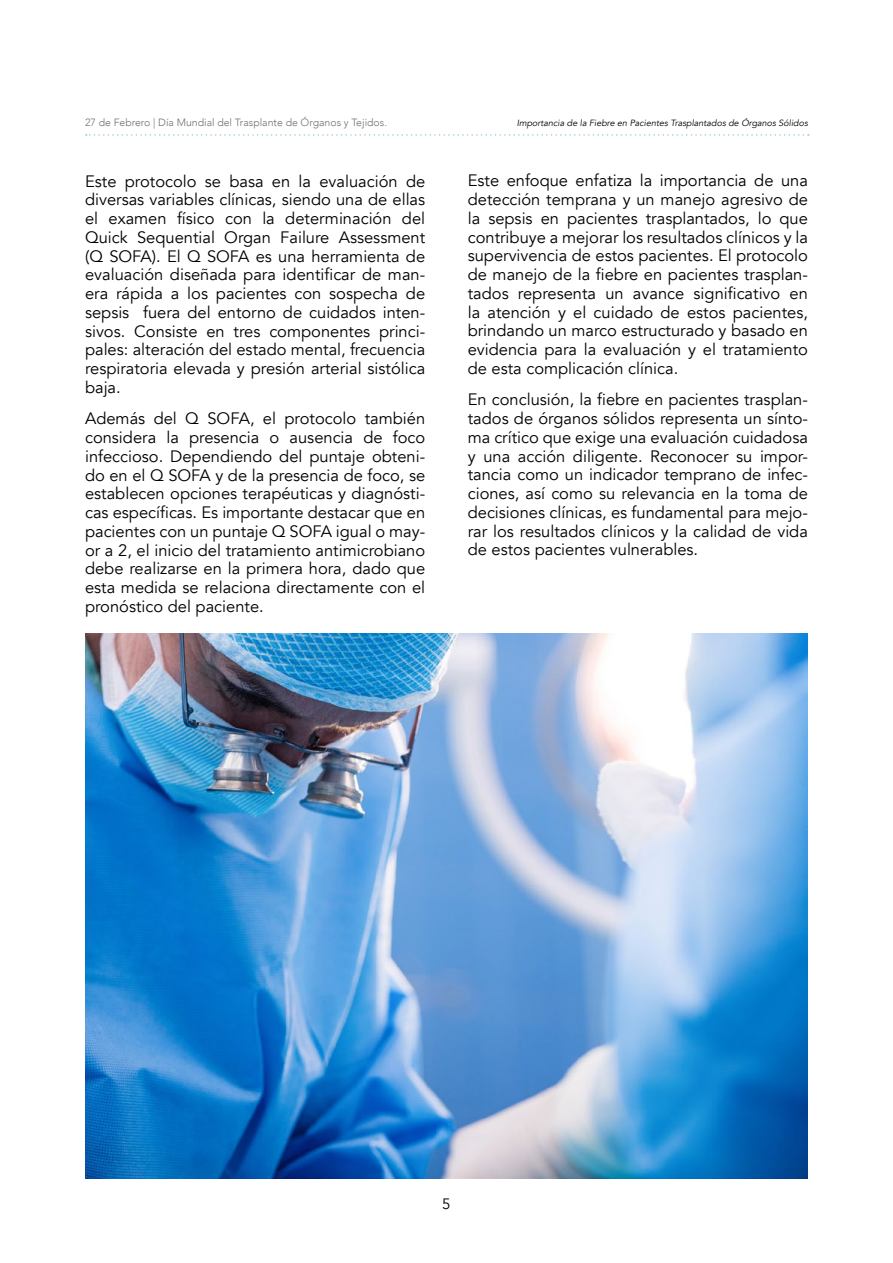
<style>
.page{position:relative;width:893px;height:1263px;background:#fff}
.page>*{position:absolute;margin:0;border:0;box-sizing:border-box;transform-origin:0 0}
.t1{font:16.5px/18.8px "Avenir";color:#000;text-align:justify}
.t2{font:15px "Avenir";color:#000}
.t3{font:300 10.5px "Avenir";color:#706f6f}
.t4{font:italic 9px "Avenir";color:#000}
</style>
<div class="page">
<svg style="left:86px;top:134px;width:723px;height:2px"></svg>
<img style="left:85px;top:634px;width:723px;height:544px">
<p class="t3" style="left:85px;top:117px;width:303px">27 de Febrero | Día Mundial del Trasplante de Órganos y Tejidos.</p>
<p class="t4" style="left:517px;top:117px;width:293px">Importancia de la Fiebre en Pacientes Trasplantados de Órganos Sólidos</p>
<p class="t1" style="left:85px;top:172px;width:342px">Este protocolo se basa en la evaluación de diversas variables clínicas, siendo una de ellas el examen físico con la determinación del Quick Sequential Organ Failure Assessment (Q SOFA). El Q SOFA es una herramienta de evaluación diseñada para identificar de man&shy;era rápida a los pacientes con sospecha de sepsis fuera del entorno de cuidados inten&shy;sivos. Consiste en tres componentes princi&shy;pales: alteración del estado mental, frecuencia respiratoria elevada y presión arterial sistólica baja.</p>
<p class="t1" style="left:85px;top:410px;width:342px">Además del Q SOFA, el protocolo también considera la presencia o ausencia de foco infeccioso. Dependiendo del puntaje obteni&shy;do en el Q SOFA y de la presencia de foco, se establecen opciones terapéuticas y diagnósti&shy;cas específicas. Es importante destacar que en pacientes con un puntaje Q SOFA igual o may&shy;or a 2, el inicio del tratamiento antimicrobiano debe realizarse en la primera hora, dado que esta medida se relaciona directamente con el pronóstico del paciente.</p>
<p class="t1" style="left:468px;top:172px;width:342px">Este enfoque enfatiza la importancia de una detección temprana y un manejo agresivo de la sepsis en pacientes trasplantados, lo que contribuye a mejorar los resultados clínicos y la supervivencia de estos pacientes. El protocolo de manejo de la fiebre en pacientes trasplan&shy;tados representa un avance significativo en la atención y el cuidado de estos pacientes, brindando un marco estructurado y basado en evidencia para la evaluación y el tratamiento de esta complicación clínica.</p>
<p class="t1" style="left:468px;top:391px;width:342px">En conclusión, la fiebre en pacientes trasplan&shy;tados de órganos sólidos representa un sínto&shy;ma crítico que exige una evaluación cuidadosa y una acción diligente. Reconocer su impor&shy;tancia como un indicador temprano de infec&shy;ciones, así como su relevancia en la toma de decisiones clínicas, es fundamental para mejo&shy;rar los resultados clínicos y la calidad de vida de estos pacientes vulnerables.</p>
<p class="t2" style="left:442px;top:1194px;width:10px">5</p>
</div>
